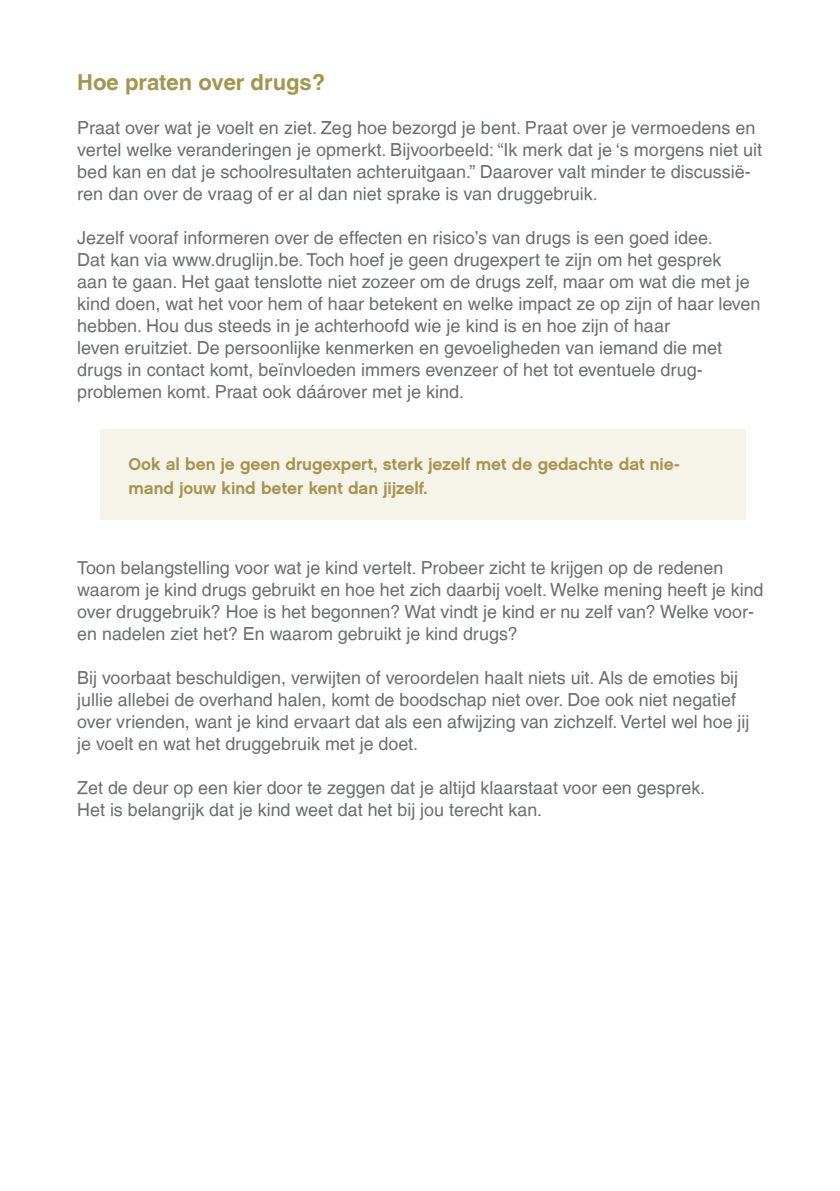
<style>
.page{position:relative;width:840px;height:1191px;background:#fff}
.page>*{position:absolute;margin:0;border:0;box-sizing:border-box;transform-origin:0 0}
.Titels_zwart{font:700 22px "Helvetica LT";color:#a59550}
.Broodtekst{font:18px/22px "Helvetica LT";color:#6c6d70}
.Kaderstuk_2{font:17px/24px "Chalet New York Nineteen Sixty";color:#a59550}
</style>
<div class="page">
<div style="left:100px;top:429px;width:644px;height:91px;background:#f6f3e9"></div>
<p class="Titels_zwart" style="left:77px;top:69px;width:249px">Hoe praten over drugs?</p>
<p class="Broodtekst" style="left:77px;top:117px;width:686px">Praat over wat je voelt en ziet. Zeg hoe bezorgd je bent. Praat over je vermoedens en vertel welke veranderingen je opmerkt. Bijvoorbeeld: “Ik merk dat je ‘s morgens niet uit bed kan en dat je schoolresultaten achteruitgaan.” Daarover valt minder te discussië&shy;ren dan over de vraag of er al dan niet sprake is van druggebruik.</p>
<p class="Broodtekst" style="left:77px;top:227px;width:684px">Jezelf vooraf informeren over de effecten en risico’s van drugs is een goed idee.<br>Dat kan via www.druglijn.be. Toch hoef je geen drugexpert te zijn om het gesprek<br>aan te gaan. Het gaat tenslotte niet zozeer om de drugs zelf, maar om wat die met je kind doen, wat het voor hem of haar betekent en welke impact ze op zijn of haar leven hebben. Hou dus steeds in je achterhoofd wie je kind is en hoe zijn of haar<br>leven eruitziet. De persoonlijke kenmerken en gevoeligheden van iemand die met drugs in contact komt, beïnvloeden immers evenzeer of het tot eventuele drug&shy;problemen komt. Praat ook dáárover met je kind.</p>
<p class="Kaderstuk_2" style="left:128px;top:452px;width:552px">Ook al ben je geen drugexpert, sterk jezelf met de gedachte dat nie&shy;mand jouw kind beter kent dan jijzelf.</p>
<p class="Broodtekst" style="left:77px;top:557px;width:647px">Toon belangstelling voor wat je kind vertelt. Probeer zicht te krijgen op de redenen</p>
<p class="Broodtekst" style="left:77px;top:579px;width:687px">waarom je kind drugs gebruikt en hoe het zich daarbij voelt. Welke mening heeft je kind over druggebruik? Hoe is het begonnen? Wat vindt je kind er nu zelf van? Welke voor&shy;en nadelen ziet het? En waarom gebruikt je kind drugs?</p>
<p class="Broodtekst" style="left:77px;top:667px;width:673px">Bij voorbaat beschuldigen, verwijten of veroordelen haalt niets uit. Als de emoties bij jullie allebei de overhand halen, komt de boodschap niet over. Doe ook niet negatief over vrienden, want je kind ervaart dat als een afwijzing van zichzelf. Vertel wel hoe jij je voelt en wat het druggebruik met je doet.</p>
<p class="Broodtekst" style="left:77px;top:777px;width:629px">Zet de deur op een kier door te zeggen dat je altijd klaarstaat voor een gesprek.</p>
<p class="Broodtekst" style="left:77px;top:799px;width:466px">Het is belangrijk dat je kind weet dat het bij jou terecht kan.</p>
</div>
